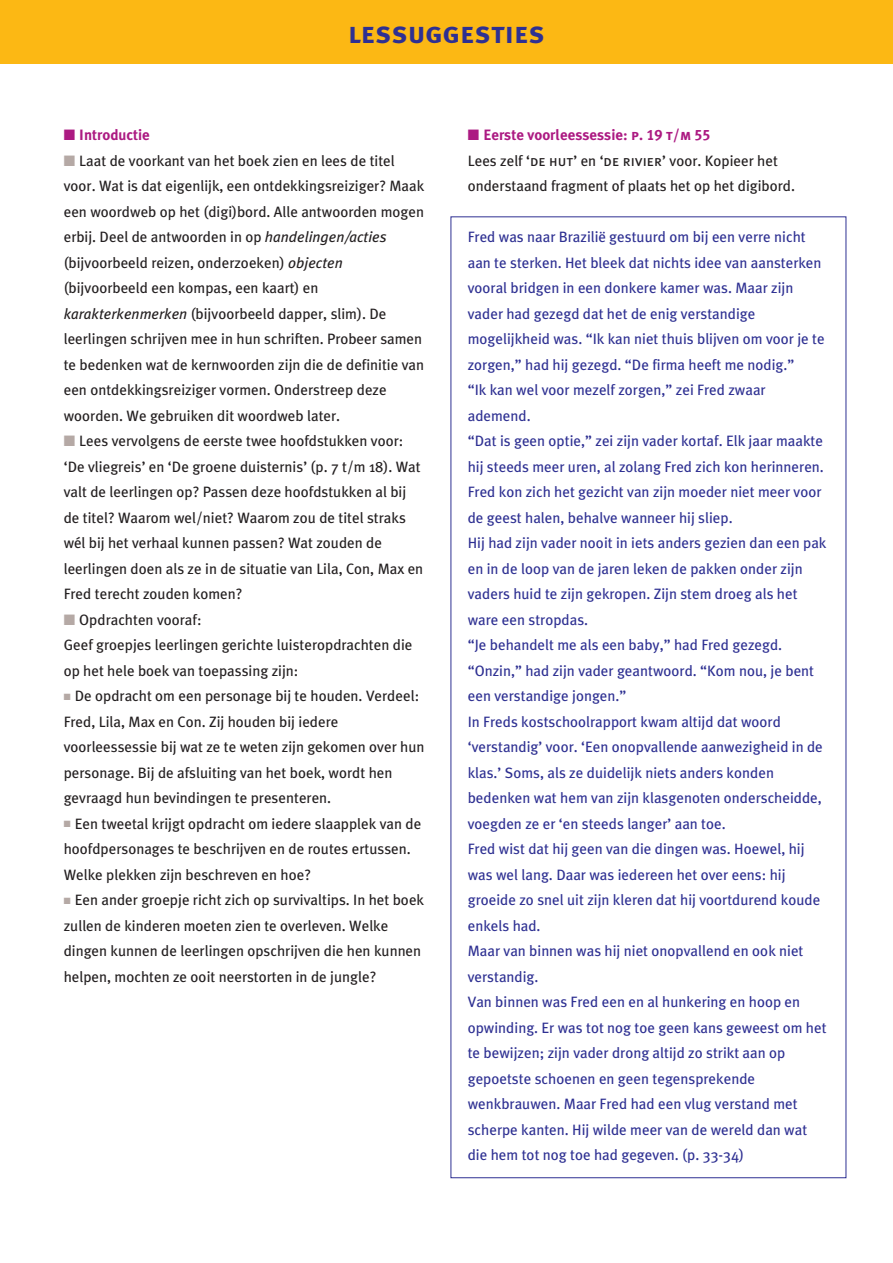
<style>
.page{position:relative;width:893px;height:1263px;background:#fff}
.page>*{position:absolute;margin:0;border:0;box-sizing:border-box;transform-origin:0 0}
.t1{font:700 30px "Meta Plus Caps";color:#2e3092}
.t2{font:15px/25.5px "Meta Plus Book Roman";color:#231f20}
.t3{font:15px/25.5px "Meta Plus Book Roman";color:#2e3092}
.t4{font:700 15px "Meta Plus";color:#ac1a82}
.s1{color:#b5a9a5}
.s2{font-family:"Meta Plus";font-style:italic}
.s3{font-family:"Meta Plus Caps"}
.s4{font-family:"Meta Plus Caps Normal"}
</style>
<div class="page">
<div style="left:0;top:0;width:893px;height:64px;background:#fcb814"></div>
<h1 class="t1" style="left:348px;top:15px;width:198px">lessuggesties</h1>
<p class="t4" style="left:64px;top:126px;width:88px">■ Introductie</p>
<p class="t2" style="left:64px;top:148px;width:362px"><span class="s1">■</span> Laat de voorkant van het boek zien en lees de titel voor. Wat is dat eigenlijk, een ontdekkingsreiziger? Maak een woordweb op het (digi)bord. Alle antwoorden mogen erbij. Deel de antwoorden in op <span class="s2">handelingen/acties </span>(bijvoorbeeld reizen, onderzoeken) <span class="s2">objecten </span>(bijvoorbeeld een kompas, een kaart) en <span class="s2">karakterkenmerken</span> (bijvoorbeeld dapper, slim). De leerlingen schrijven mee in hun schriften. Probeer samen te bedenken wat de kernwoorden zijn die de definitie van een ontdekkingsreiziger vormen. Onderstreep deze woorden. We gebruiken dit woordweb later.</p>
<p class="t2" style="left:64px;top:428px;width:361px"><span class="s1">■</span> Lees vervolgens de eerste twee hoofdstukken voor: ‘De vliegreis’ en ‘De groene duisternis’ (p. 7 t/m 18). Wat valt de leerlingen op? Passen deze hoofdstukken al bij de titel? Waarom wel/niet? Waarom zou de titel straks wél bij het verhaal kunnen passen? Wat zouden de leerlingen doen als ze in de situatie van Lila, Con, Max en Fred terecht zouden komen?</p>
<p class="t2" style="left:64px;top:607px;width:350px"><span class="s1">■</span> Opdrachten vooraf:<br>Geef groepjes leerlingen gerichte luisteropdrachten die op het hele boek van toepassing zijn:</p>
<p class="t2" style="left:64px;top:683px;width:362px"><span class="s1">■</span> De opdracht om een personage bij te houden. Verdeel:<br>Fred, Lila, Max en Con. Zij houden bij iedere voorleessessie bij wat ze te weten zijn gekomen over hun personage. Bij de afsluiting van het boek, wordt hen gevraagd hun bevindingen te presenteren.</p>
<p class="t2" style="left:64px;top:811px;width:359px"><span class="s1">■</span> Een tweetal krijgt opdracht om iedere slaapplek van de hoofdpersonages te beschrijven en de routes ertussen.<br>Welke plekken zijn beschreven en hoe?</p>
<p class="t2" style="left:64px;top:887px;width:362px"><span class="s1">■</span> Een ander groepje richt zich op survivaltips. In het boek zullen de kinderen moeten zien te overleven. Welke dingen kunnen de leerlingen opschrijven die hen kunnen helpen, mochten ze ooit neerstorten in de jungle?</p>
<p class="t4" style="left:468px;top:126px;width:244px">■ Eerste voorleessessie: <span class="s3">p</span>. <span class="s3">19 t/m 55</span></p>
<p class="t2" style="left:468px;top:148px;width:329px">Lees zelf ‘<span class="s4">de hut</span>’ en ‘<span class="s4">de rivier</span>’ voor. Kopieer het onderstaand fragment of plaats het op het digibord.</p>
<p class="t3" style="left:468px;top:224px;width:360px">Fred was naar Brazilië gestuurd om bij een verre nicht aan te sterken. Het bleek dat nichts idee van aansterken vooral bridgen in een donkere kamer was. Maar zijn vader had gezegd dat het de enig verstandige mogelijkheid was. “Ik kan niet thuis blijven om voor je te zorgen,” had hij gezegd. “De firma heeft me nodig.”<br>“Ik kan wel voor mezelf zorgen,” zei Fred zwaar ademend.<br>“Dat is geen optie,” zei zijn vader kortaf. Elk jaar maakte hij steeds meer uren, al zolang Fred zich kon herinneren.<br>Fred kon zich het gezicht van zijn moeder niet meer voor de geest halen, behalve wanneer hij sliep.<br>Hij had zijn vader nooit in iets anders gezien dan een pak en in de loop van de jaren leken de pakken onder zijn vaders huid te zijn gekropen. Zijn stem droeg als het ware een stropdas.<br>“Je behandelt me als een baby,” had Fred gezegd. “Onzin,” had zijn vader geantwoord. “Kom nou, je bent een verstandige jongen.”<br>In Freds kostschoolrapport kwam altijd dat woord ‘verstandig’ voor. ‘Een onopvallende aanwezigheid in de klas.’ Soms, als ze duidelijk niets anders konden bedenken wat hem van zijn klasgenoten onderscheidde, voegden ze er ‘en steeds langer’ aan toe.<br>Fred wist dat hij geen van die dingen was. Hoewel, hij was wel lang. Daar was iedereen het over eens: hij groeide zo snel uit zijn kleren dat hij voortdurend koude enkels had.<br>Maar van binnen was hij niet onopvallend en ook niet verstandig.<br>Van binnen was Fred een en al hunkering en hoop en opwinding. Er was tot nog toe geen kans geweest om het te bewijzen; zijn vader drong altijd zo strikt aan op gepoetste schoenen en geen tegensprekende wenkbrauwen. Maar Fred had een vlug verstand met scherpe kanten. Hij wilde meer van de wereld dan wat die hem tot nog toe had gegeven. (p. 33-34)</p>
</div>
